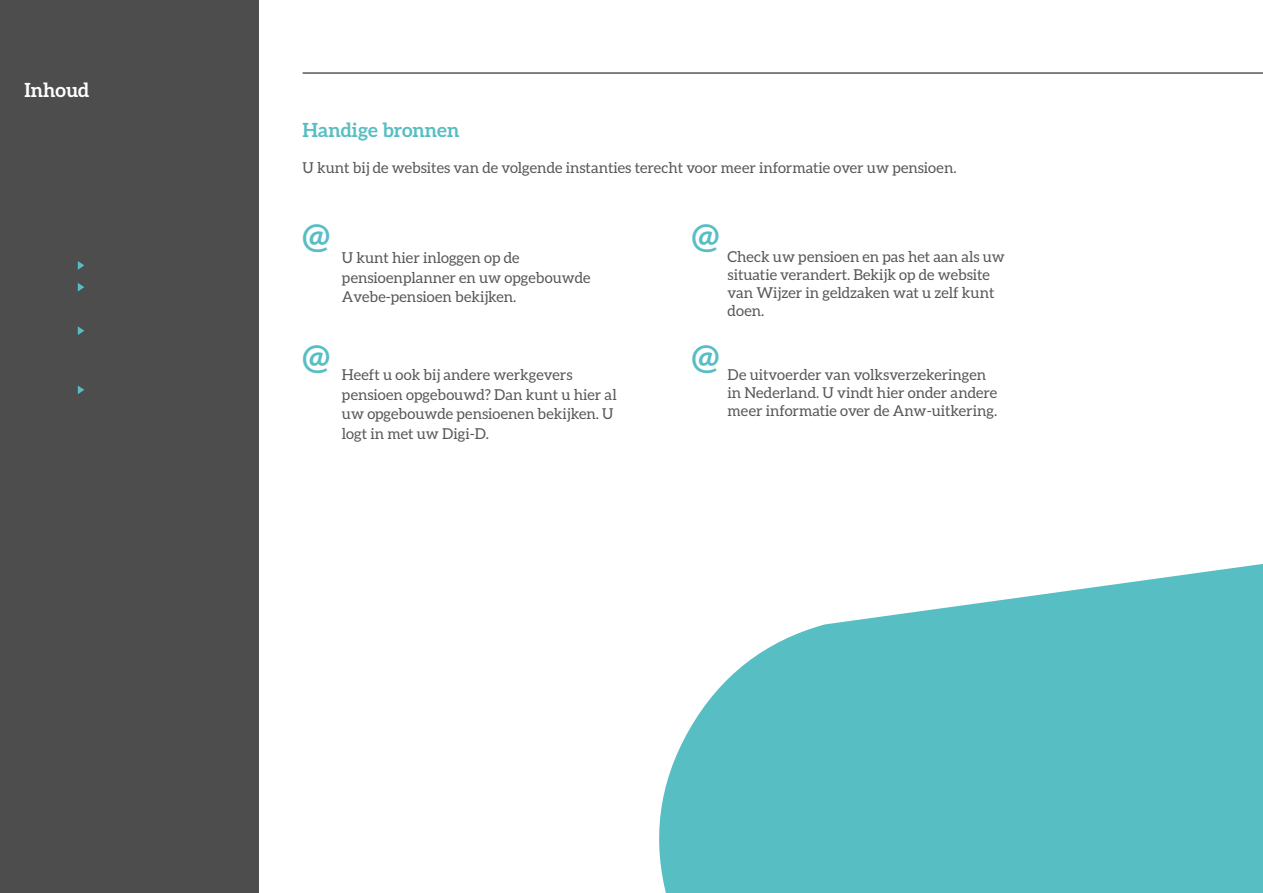
<style>
.page{position:relative;width:1263px;height:893px;background:#fff}
.page>*{position:absolute;margin:0;border:0;box-sizing:border-box;transform-origin:0 0}
.t1{font:700 34.5px "Aleo";color:#57bec3}
.t2{font:700 19.5px "Aleo";color:#57bec3}
.t3{font:700 19.5px "Aleo";color:#fff}
.t4{font:15px/19.5px "Aleo";color:#575756}
</style>
<div class="page">
<div style="left:0;top:0;width:259px;height:893px;background:#4e4d4d"></div>
<hr style="left:303px;top:72px;width:960px;height:2px;background:#575756">
<svg style="left:78px;top:283px;width:6px;height:9px"></svg>
<svg style="left:78px;top:261px;width:6px;height:9px"></svg>
<svg style="left:78px;top:326px;width:6px;height:9px"></svg>
<svg style="left:78px;top:385px;width:6px;height:9px"></svg>
<svg style="left:659px;top:564px;width:604px;height:329px;fill:#57bec3"></svg>
<h2 class="t3" style="left:24px;top:78px;width:67px">Inhoud</h2>
<h2 class="t2" style="left:303px;top:119px;width:158px">Handige bronnen</h2>
<p class="t4" style="left:303px;top:158px;width:655px">U kunt bij de websites van de volgende instanties terecht voor meer informatie over uw pensioen.</p>
<h1 class="t1" style="left:303px;top:216px;width:29px">@</h1>
<p class="t4" style="left:342px;top:248px;width:250px">U kunt hier inloggen op de pensioenplanner en uw opgebouwde<br>Avebe-pensioen bekijken.</p>
<h1 class="t1" style="left:303px;top:336px;width:29px">@</h1>
<p class="t4" style="left:342px;top:365px;width:276px">Heeft u ook bij andere werkgevers pensioen opgebouwd? Dan kunt u hier al uw opgebouwde pensioenen bekijken. U logt in met uw Digi-D.</p>
<h1 class="t1" style="left:692px;top:216px;width:29px">@</h1>
<p class="t4" style="left:727px;top:247px;width:279px;line-height:18px">Check uw pensioen en pas het aan als uw situatie verandert. Bekijk op de website van Wijzer in geldzaken wat u zelf kunt doen.</p>
<h1 class="t1" style="left:692px;top:336px;width:29px">@</h1>
<p class="t4" style="left:727px;top:366px;width:271px;line-height:18px">De uitvoerder van volksverzekeringen in Nederland. U vindt hier onder andere meer informatie over de Anw-uitkering.</p>
</div>
